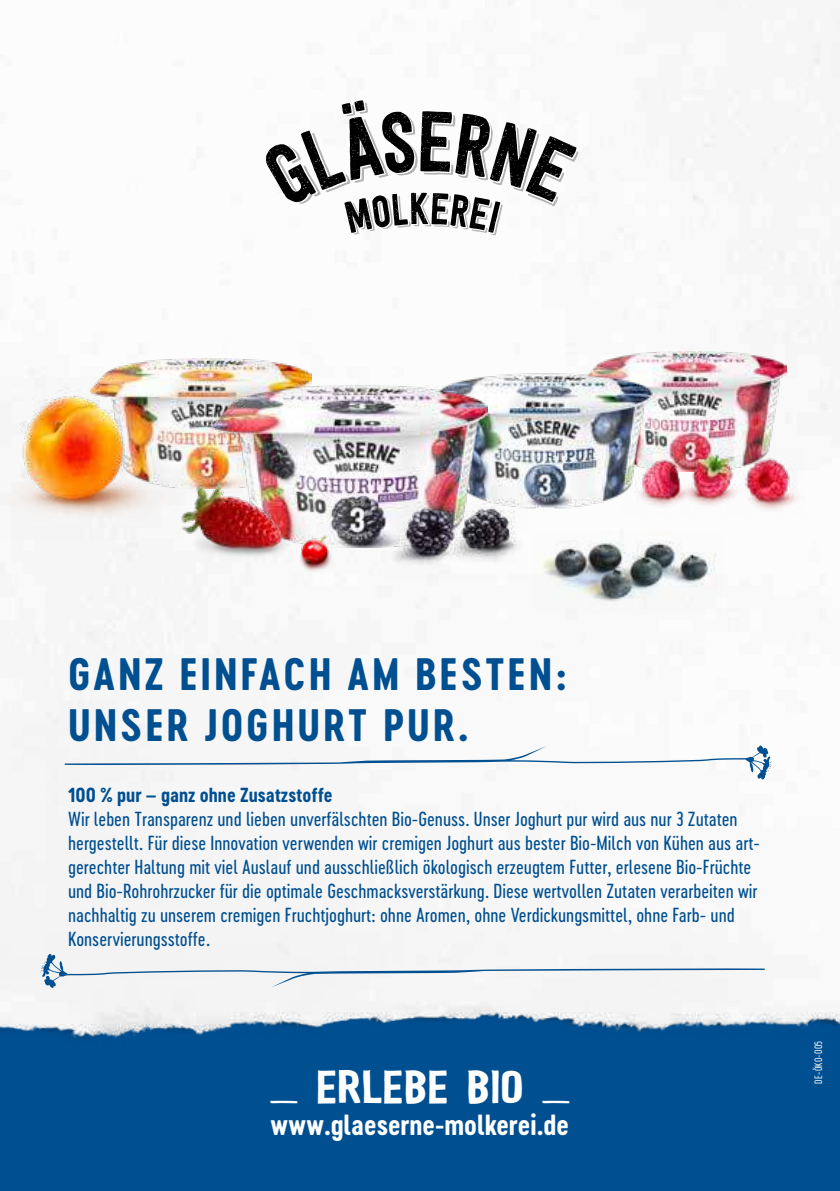
<style>
.page{position:relative;width:840px;height:1191px;background:#fff}
.page>*{position:absolute;margin:0;border:0;box-sizing:border-box;transform-origin:0 0}
.t1{font:45.6px "Peperoncino Sans";letter-spacing:.01em;color:#fff}
.t2{font:42.4px/50.8px "Cervo Neue Bold Neue";letter-spacing:.07em;color:#004f91}
.t3{font:27.2px "Cervo Neue Bold Neue";color:#fff}
.t4{font:19px/24px "Cervo Neue Regular Neue";color:#004f91}
.t5{font:19px "Cervo Neue Bold Neue";color:#004f91}
.t6{font:10px "Cervo Neue Light Neue";letter-spacing:.025em;color:#fff}
</style>
<div class="page">
<div style="left:0;top:0;width:839px;height:1191px;background:#004f91"></div>
<div style="left:0;top:0;width:839px;height:1039px;background:#f9f9f9"></div>
<svg style="left:266px;top:100px;width:312px;height:135px;background:#b1b1b1"></svg>
<svg style="left:65px;top:743px;width:706px;height:36px;background:#e9edf1"></svg>
<svg style="left:41px;top:953px;width:723px;height:36px;background:#e6eaee"></svg>
<img style="left:91px;top:358px;width:220px;height:118px">
<img style="left:583px;top:352px;width:203px;height:95px">
<img style="left:405px;top:361px;width:260px;height:157px">
<img style="left:212px;top:385px;width:275px;height:162px">
<img style="left:168px;top:476px;width:128px;height:88px">
<img style="left:534px;top:531px;width:187px;height:83px">
<img style="left:385px;top:501px;width:142px;height:79px">
<img style="left:279px;top:523px;width:75px;height:63px">
<img style="left:621px;top:447px;width:183px;height:68px">
<img style="left:0;top:377px;width:185px;height:163px">
<h2 class="t2" style="left:68px;top:649px;width:499px">GANZ EINFACH AM BESTEN:<br>UNSER JOGHURT PUR.</h2>
<p class="t5" style="left:68px;top:783px;width:266px">100 % pur – ganz ohne Zusatzstoffe</p>
<p class="t4" style="left:68px;top:807px;width:693px">Wir leben Transparenz und lieben unverfälschten Bio-Genuss. Unser Joghurt pur wird aus nur 3 Zutaten hergestellt. Für diese Innovation verwenden wir cremigen Joghurt aus bester Bio-Milch von Kühen aus art&shy;gerechter Haltung mit viel Auslauf und ausschließlich ökologisch erzeugtem Futter, erlesene Bio-Früchte und Bio-Rohrohrzucker für die optimale Geschmacksverstärkung. Diese wertvollen Zutaten verarbeiten wir nachhaltig zu unserem cremigen Fruchtjoghurt: ohne Aromen, ohne Verdickungsmittel, ohne Farb- und Konservierungsstoffe.</p>
<h1 class="t1" style="left:269px;top:1069px;width:302px">_ ERLEBE BIO _</h1>
<h3 class="t3" style="left:271px;top:1108px;width:299px">www.glaeserne-molkerei.de</h3>
<p class="t6" style="left:812px;top:1083px;width:44px;rotate:-90deg">DE-ÖKO-005</p>
</div>
